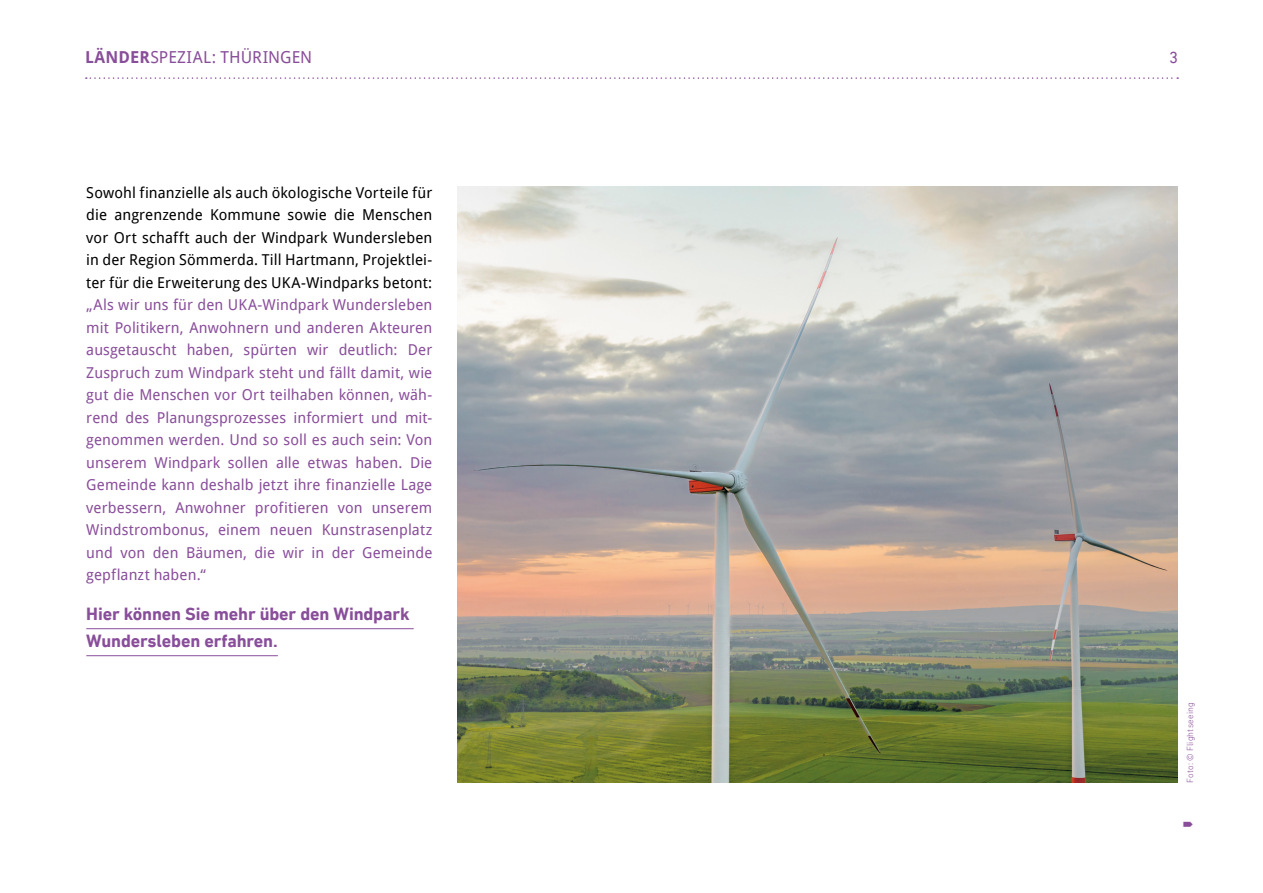
<style>
.page{position:relative;width:1263px;height:893px;background:#fff}
.page>*{position:absolute;margin:0;border:0;box-sizing:border-box;transform-origin:0 0}
.t1{font:700 18px/27px "DIN Next LT Pro";letter-spacing:-.01em;color:#894e9a}
.t2{font:16.5px "Droid Sans";color:#894e9a}
.t3{font:16.5px "DIN Next LT Pro";color:#894e9a}
.t4{font:15px/22.5px "Droid Sans";letter-spacing:.005em;color:#894e9a;text-align:justify}
.t5{font:15px/22.5px "Droid Sans";letter-spacing:.005em;color:#000;text-align:justify}
.t6{font:300 9px "DIN Next LT Pro";letter-spacing:.02em;color:#894e9a}
.s1{font-weight:700}
</style>
<div class="page">
<svg style="left:86px;top:77px;width:1092px;height:2px"></svg>
<hr style="left:86px;top:628px;width:328px;height:1px;background:#894e9a">
<hr style="left:86px;top:655px;width:192px;height:1px;background:#894e9a">
<img style="left:458px;top:186px;width:720px;height:597px">
<p class="t2" style="left:85px;top:46px;width:229px"><span class="s1">LÄNDER</span>SPEZIAL: THÜRINGEN</p>
<p class="t3" style="left:1169px;top:48px;width:10px">3</p>
<p class="t5" style="left:86px;top:181px;width:347px">Sowohl finanzielle als auch ökologische Vorteile für die angrenzende Kommune sowie die Menschen vor Ort schafft auch der Windpark Wundersleben in der Region Sömmerda. Till Hartmann, Projektlei&shy;ter für die Erweiterung des UKA-Windparks betont:</p>
<p class="t4" style="left:86px;top:293px;width:347px">„Als wir uns für den UKA-Windpark Wundersleben mit Politikern, Anwohnern und anderen Akteuren ausgetauscht haben, spürten wir deutlich: Der Zuspruch zum Windpark steht und fällt damit, wie gut die Menschen vor Ort teilhaben können, wäh&shy;rend des Planungsprozesses informiert und mit&shy;genommen werden. Und so soll es auch sein: Von unserem Windpark sollen alle etwas haben. Die Gemeinde kann deshalb jetzt ihre finanzielle Lage verbessern, Anwohner profitieren von unserem Windstrombonus, einem neuen Kunstrasenplatz und von den Bäumen, die wir in der Gemeinde gepflanzt haben.“</p>
<p class="t1" style="left:86px;top:600px;width:325px">Hier können Sie mehr über den Windpark<br>Wundersleben erfahren.</p>
<p class="t6" style="left:1185px;top:783px;width:82px;rotate:-90deg">Foto: © Flightseeing</p>
</div>
